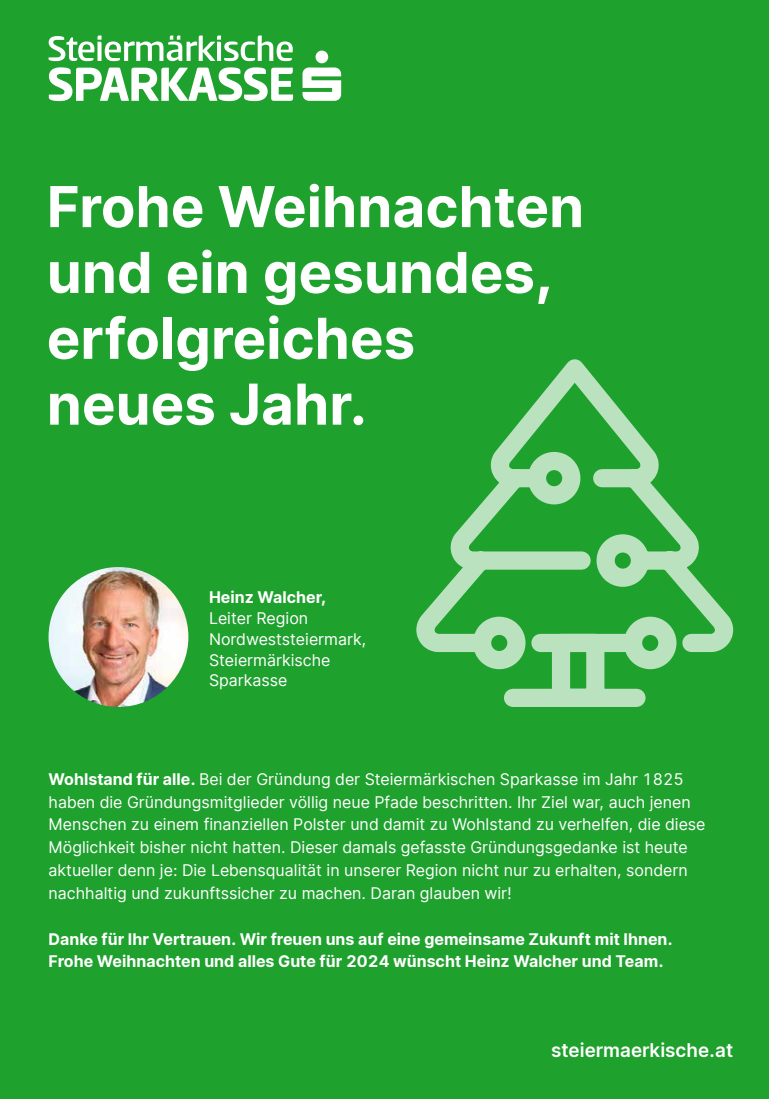
<style>
.page{position:relative;width:769px;height:1099px;background:#fff}
.page>*{position:absolute;margin:0;border:0;box-sizing:border-box;transform-origin:0 0}
.t1{font:700 56.38px/65.8px "Inter";color:#fff}
.t2{font:600 18.88px "Inter";color:#fff}
.t3{font:16px/22.8px "Inter";color:#fff}
.t4{font:700 16px/22.8px "Inter";color:#fff}
.s1{font-weight:700}
</style>
<div class="page">
<div style="left:0;top:0;width:769px;height:1098px;background:#1fa12e"></div>
<svg style="left:416px;top:359px;width:318px;height:348px"></svg>
<svg style="left:49px;top:35px;width:244px;height:26px"></svg>
<svg style="left:49px;top:67px;width:244px;height:34px"></svg>
<svg style="left:302px;top:67px;width:39px;height:34px"></svg>
<div style="left:315px;top:51px;width:13px;height:12px;background:#fff;border-radius:50%"></div>
<img style="left:49px;top:567px;width:139px;height:140px;border-radius:70px">
<h1 class="t1" style="left:47px;top:172px;width:539px">Frohe Weihnachten und ein gesundes, erfolgreiches neues Jahr.</h1>
<p class="t4" style="left:209px;top:585px;width:119px">Heinz Walcher,</p>
<p class="t3" style="left:209px;top:607px;width:159px;line-height:20.8px">Leiter Region<br>Nordweststeiermark,<br>Steiermärkische<br>Sparkasse</p>
<p class="t3" style="left:49px;top:767px;width:658px"><span class="s1">Wohlstand für alle.</span> Bei der Gründung der Steiermärkischen Sparkasse im Jahr 1825 haben die Gründungsmitglieder völlig neue Pfade beschritten. Ihr Ziel war, auch jenen Menschen zu einem finanziellen Polster und damit zu Wohlstand zu verhelfen, die diese Möglichkeit bisher nicht hatten. Dieser damals gefasste Gründungsgedanke ist heute aktueller denn je: Die Lebensqualität in unserer Region nicht nur zu erhalten, sondern nachhaltig und zukunftssicher zu machen. Daran glauben wir!</p>
<p class="t4" style="left:49px;top:926px;width:626px">Danke für Ihr Vertrauen. Wir freuen uns auf eine gemeinsame Zukunft mit Ihnen.<br>Frohe Weihnachten und alles Gute für 2024 wünscht Heinz Walcher und Team.</p>
<p class="t2" style="left:551px;top:1036px;width:183px">steiermaerkische.at</p>
</div>
